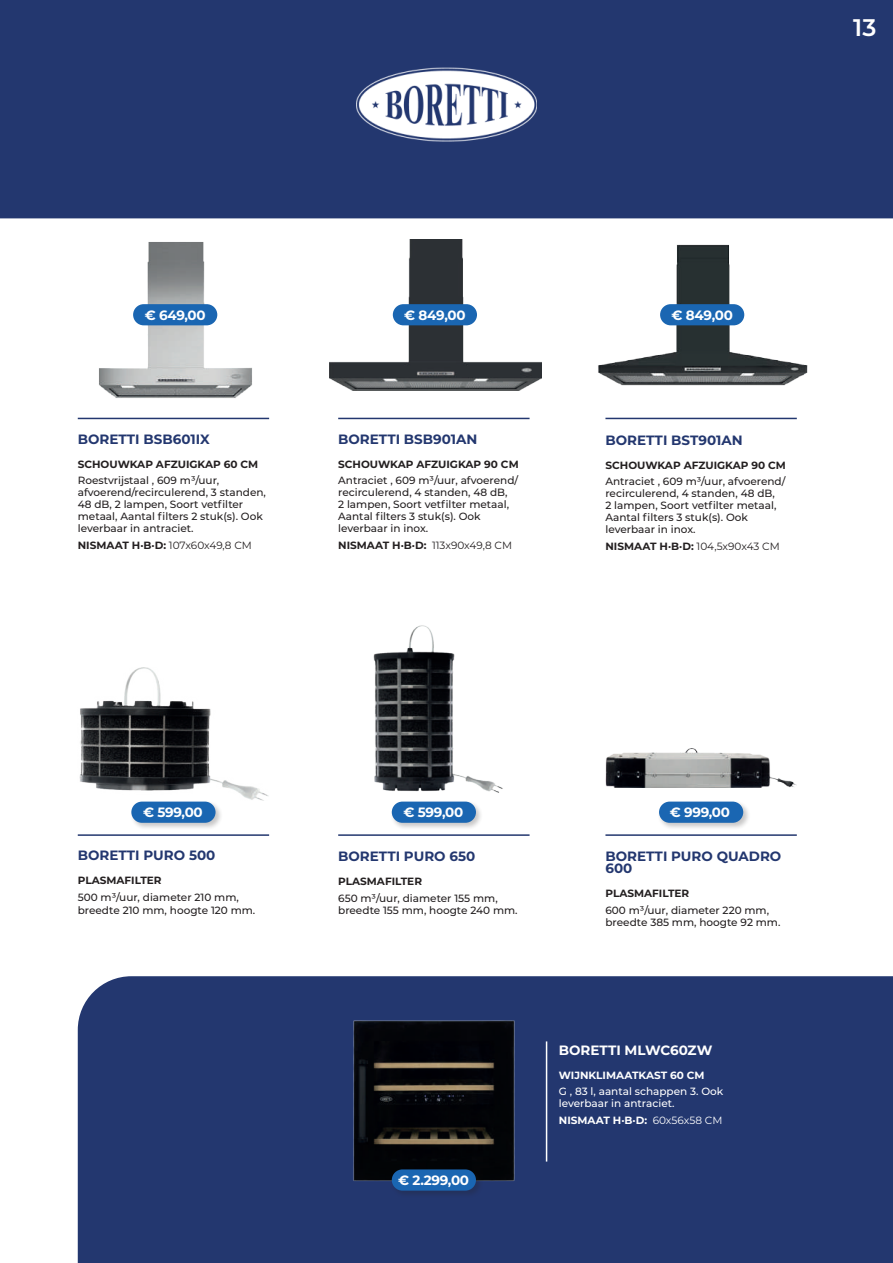
<style>
.page{position:relative;width:893px;height:1263px;background:#fff}
.page>*{position:absolute;margin:0;border:0;box-sizing:border-box;transform-origin:0 0}
.t1{font:600 24px "Montserrat";color:#fff}
.t2{font:700 13.5px/12px "Montserrat";color:#23376f}
.t3{font:700 13.5px "Montserrat";letter-spacing:-.02em;color:#fff}
.t4{font:700 13.5px "Montserrat";color:#fff}
.t5{font:500 10.5px/12px "Montserrat";color:#231f20}
.t6{font:700 10.5px "Montserrat";color:#231f20}
.t7{font:500 10.5px/12px "Montserrat";color:#fff}
.t8{font:700 10.5px "Montserrat";color:#fff}
.s1{font-weight:400}
</style>
<div class="page">
<div style="left:78px;top:976px;width:815px;height:287px;background:#23376f"></div>
<img style="left:598px;top:244px;width:210px;height:142px">
<div style="left:660px;top:304px;width:84px;height:21px;background:#1a66b2;border-radius:11px"></div>
<img style="left:99px;top:242px;width:153px;height:156px">
<div style="left:133px;top:304px;width:84px;height:21px;background:#1a66b2;border-radius:11px"></div>
<img style="left:330px;top:239px;width:212px;height:152px">
<div style="left:393px;top:304px;width:84px;height:21px;background:#1a66b2;border-radius:11px"></div>
<div style="left:0;top:0;width:893px;height:218px;background:#23376f"></div>
<img style="left:79px;top:667px;width:190px;height:134px">
<img style="left:373px;top:625px;width:130px;height:168px">
<img style="left:605px;top:748px;width:192px;height:39px">
<div style="left:658px;top:800px;width:93px;height:30px;background:#231f20;opacity:.25"></div>
<div style="left:659px;top:802px;width:84px;height:21px;background:#1a66b2;border-radius:11px"></div>
<div style="left:390px;top:800px;width:93px;height:30px;background:#231f20;opacity:.25"></div>
<div style="left:392px;top:802px;width:84px;height:21px;background:#1a66b2;border-radius:11px"></div>
<div style="left:130px;top:800px;width:93px;height:30px;background:#231f20;opacity:.25"></div>
<div style="left:131px;top:802px;width:85px;height:21px;background:#1a66b2;border-radius:11px"></div>
<img style="left:345px;top:1012px;width:178px;height:175px">
<div style="left:390px;top:1168px;width:93px;height:30px;background:#231f20;opacity:.25"></div>
<div style="left:392px;top:1169px;width:84px;height:21px;background:#1a66b2;border-radius:11px"></div>
<hr style="left:546px;top:1041px;width:1px;height:120px;background:#fff">
<hr style="left:605px;top:418px;width:192px;height:1px;background:#23376f">
<hr style="left:78px;top:418px;width:191px;height:1px;background:#23376f">
<hr style="left:338px;top:418px;width:192px;height:1px;background:#23376f">
<hr style="left:605px;top:834px;width:192px;height:2px;background:#23376f">
<hr style="left:78px;top:834px;width:191px;height:2px;background:#23376f">
<hr style="left:338px;top:834px;width:192px;height:2px;background:#23376f">
<img style="left:357px;top:65px;width:179px;height:80px">
<h1 class="t1" style="left:853px;top:10px;width:25px">13</h1>
<p class="t3" style="left:145px;top:305px;width:62px">€ 649,00</p>
<p class="t3" style="left:671px;top:305px;width:63px">€ 849,00</p>
<p class="t3" style="left:404px;top:305px;width:63px">€ 849,00</p>
<p class="t2" style="left:78px;top:432px;width:134px">BORETTI BSB601IX</p>
<p class="t6" style="left:78px;top:456px;width:182px">SCHOUWKAP AFZUIGKAP 60 CM</p>
<p class="t5" style="left:78px;top:474px;width:190px">Roestvrijstaal , 609 m³/uur, afvoerend/recirculerend, 3 standen,<br>48 dB, 2 lampen, Soort vetfilter metaal, Aantal filters 2 stuk(s). Ook leverbaar in antraciet.</p>
<p class="t6" style="left:78px;top:537px;width:176px">NISMAAT H·B·D: <span class="s1">107x60x49,8 CM</span></p>
<p class="t2" style="left:338px;top:432px;width:141px">BORETTI BSB901AN</p>
<p class="t6" style="left:338px;top:456px;width:182px">SCHOUWKAP AFZUIGKAP 90 CM</p>
<p class="t5" style="left:338px;top:474px;width:181px">Antraciet , 609 m³/uur, afvoerend/ recirculerend, 4 standen, 48 dB,<br>2 lampen, Soort vetfilter metaal,<br>Aantal filters 3 stuk(s). Ook leverbaar in inox.</p>
<p class="t6" style="left:338px;top:537px;width:175px">NISMAAT H·B·D: <span class="s1">113x90x49,8 CM</span></p>
<p class="t2" style="left:605px;top:433px;width:139px">BORETTI BST901AN</p>
<p class="t6" style="left:605px;top:457px;width:182px">SCHOUWKAP AFZUIGKAP 90 CM</p>
<p class="t5" style="left:605px;top:475px;width:181px">Antraciet , 609 m³/uur, afvoerend/ recirculerend, 4 standen, 48 dB,<br>2 lampen, Soort vetfilter metaal,<br>Aantal filters 3 stuk(s). Ook leverbaar in inox.</p>
<p class="t6" style="left:605px;top:538px;width:176px">NISMAAT H·B·D: <span class="s1">104,5x90x43 CM</span></p>
<p class="t3" style="left:143px;top:803px;width:61px">€ 599,00</p>
<p class="t2" style="left:78px;top:849px;width:139px">BORETTI PURO 500</p>
<p class="t6" style="left:78px;top:873px;width:85px">PLASMAFILTER</p>
<p class="t5" style="left:78px;top:890px;width:179px;line-height:12.6px">500 m³/uur, diameter 210 mm, breedte 210 mm, hoogte 120 mm.</p>
<p class="t3" style="left:403px;top:803px;width:61px">€ 599,00</p>
<p class="t2" style="left:338px;top:850px;width:139px">BORETTI PURO 650</p>
<p class="t6" style="left:338px;top:874px;width:85px">PLASMAFILTER</p>
<p class="t5" style="left:338px;top:891px;width:181px">650 m³/uur, diameter 155 mm, breedte 155 mm, hoogte 240 mm.</p>
<p class="t3" style="left:670px;top:803px;width:62px">€ 999,00</p>
<p class="t2" style="left:605px;top:850px;width:177px">BORETTI PURO QUADRO<br>600</p>
<p class="t6" style="left:605px;top:886px;width:85px">PLASMAFILTER</p>
<p class="t5" style="left:605px;top:903px;width:176px">600 m³/uur, diameter 220 mm, breedte 385 mm, hoogte 92 mm.</p>
<p class="t3" style="left:398px;top:1171px;width:72px">€ 2.299,00</p>
<p class="t4" style="left:559px;top:1040px;width:155px">BORETTI MLWC60ZW</p>
<p class="t8" style="left:559px;top:1067px;width:147px">WIJNKLIMAATKAST 60 CM</p>
<p class="t7" style="left:559px;top:1085px;width:166px">G , 83 l, aantal schappen 3. Ook leverbaar in antraciet.</p>
<p class="t8" style="left:559px;top:1112px;width:165px">NISMAAT H·B·D: <span class="s1">60x56x58 CM</span></p>
</div>
